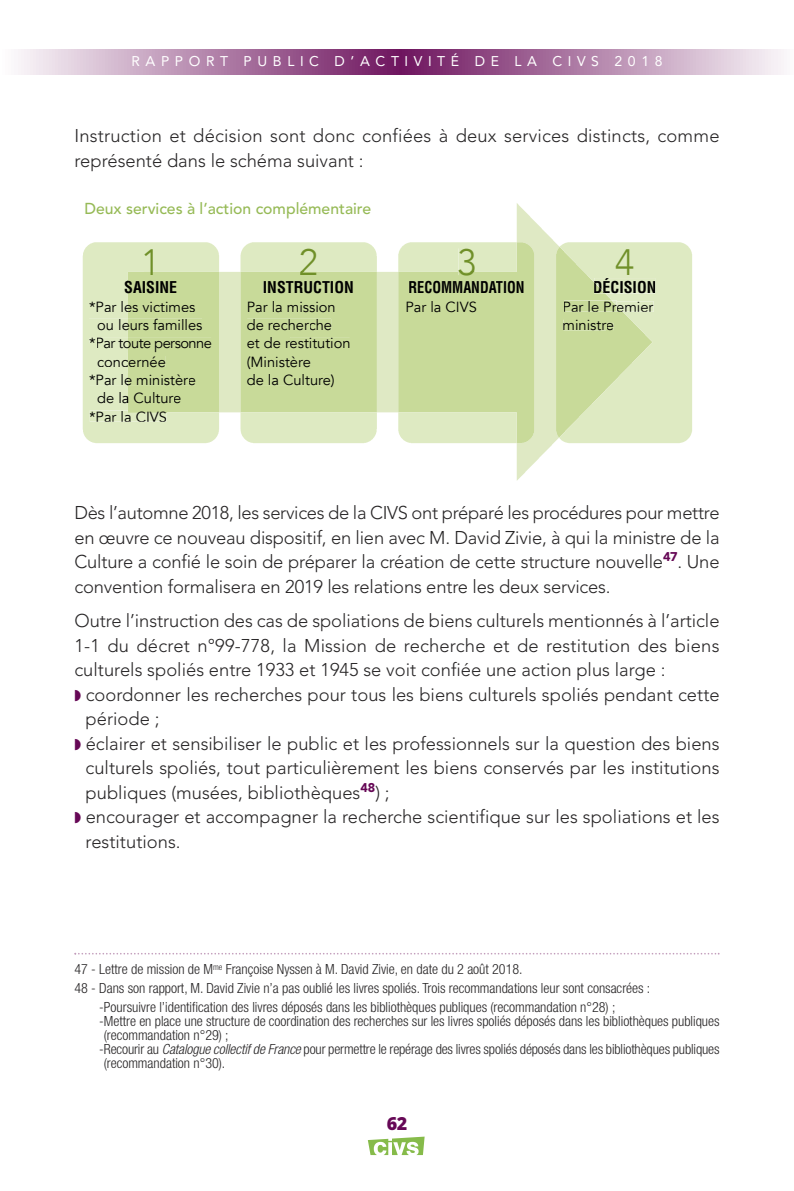
<style>
.page{position:relative;width:794px;height:1191px;background:#fff}
.page>*{position:absolute;margin:0;border:0;box-sizing:border-box;transform-origin:0 0}
.t1{font:300 36.57px "Avenir";color:#709029}
.t2{font:300 18.38px/24.5px "Avenir";color:#272526}
.t3{font:800 17.5px "Open Sans";color:#660856}
.t4{font:700 condensed 15.92px "Helvetica LT Std";color:#000}
.t5{font:700 condensed 15.92px "Helvetica LT Std";color:#000;scale:.9 1}
.t6{font:500 15.75px "Avenir";color:#96ba56}
.t7{font:14.7px "Avenir";color:#000}
.t8{font:14.7px "Avenir";letter-spacing:-.035em;color:#000}
.t9{font:300 condensed 14px "Helvetica Neue LT Com";color:#272526}
.t10{font:14px "Avenir";letter-spacing:.4em;color:#fff}
.s1{font-style:italic}
</style>
<div class="page">
<svg style="left:18px;top:50px;width:766px;height:24px;background:#b384ab"></svg>
<svg style="left:368px;top:1136px;width:56px;height:19px"></svg>
<svg style="left:74px;top:952px;width:645px;height:2px"></svg>
<svg style="left:219px;top:203px;width:337px;height:278px"></svg>
<svg style="left:240px;top:242px;width:137px;height:201px;background:#d0e0a9"></svg>
<div style="left:323px;top:374px;width:11px;height:13px;background:#c8da99"></div>
<div style="left:300px;top:248px;width:16px;height:24px;background:#deeac2"></div>
<svg style="left:556px;top:242px;width:136px;height:201px;background:#d6e4b4"></svg>
<div style="left:616px;top:249px;width:17px;height:26px;background:#deeac2"></div>
<svg style="left:398px;top:242px;width:136px;height:201px;background:#cedea4"></svg>
<hr style="left:459px;top:272px;width:15px;height:3px;background:#c8da99">
<div style="left:247px;top:374px;width:76px;height:11px;background:#c8da99"></div>
<div style="left:303px;top:359px;width:7px;height:8px;background:#c8da99"></div>
<div style="left:247px;top:356px;width:56px;height:13px;background:#c8da99"></div>
<div style="left:290px;top:338px;width:59px;height:10px;background:#c8da99"></div>
<div style="left:247px;top:337px;width:43px;height:11px;background:#c8da99"></div>
<div style="left:309px;top:319px;width:22px;height:11px;background:#c8da99"></div>
<div style="left:273px;top:319px;width:36px;height:11px;background:#c8da99"></div>
<div style="left:247px;top:319px;width:26px;height:11px;background:#c8da99"></div>
<div style="left:248px;top:300px;width:88px;height:12px;background:#c8da99"></div>
<div style="left:264px;top:281px;width:88px;height:12px;background:#c8da99"></div>
<hr style="left:300px;top:272px;width:16px;height:3px;background:#c8da99">
<svg style="left:83px;top:242px;width:136px;height:201px;background:#d4e2af"></svg>
<div style="left:145px;top:249px;width:8px;height:23px;background:#deeac2"></div>
<p class="t10" style="left:131px;top:50px;width:532px">RAPPORT PUBLIC D’ACTIVITÉ DE LA CIVS 2018</p>
<p class="t2" style="left:74px;top:124px;width:646px">Instruction et décision sont donc confiées à deux services distincts, comme représenté dans le schéma suivant :</p>
<p class="t6" style="left:84px;top:195px;width:288px">Deux services à l’action complémentaire</p>
<h1 class="t1" style="left:141px;top:238px;width:21px">1</h1>
<h1 class="t1" style="left:299px;top:238px;width:21px">2</h1>
<h1 class="t1" style="left:457px;top:238px;width:21px">3</h1>
<h1 class="t1" style="left:615px;top:238px;width:21px">4</h1>
<p class="t4" style="left:124px;top:281px;width:54px">SAISINE</p>
<p class="t4" style="left:263px;top:281px;width:92px">INSTRUCTION</p>
<p class="t5" style="left:408px;top:281px;width:130px">RECOMMANDATION</p>
<p class="t4" style="left:593px;top:281px;width:65px">DÉCISION</p>
<p class="t7" style="left:89px;top:297px;width:108px">*Par les victimes</p>
<p class="t7" style="left:247px;top:297px;width:91px">Par la mission</p>
<p class="t7" style="left:405px;top:297px;width:73px">Par la CIVS</p>
<p class="t7" style="left:562px;top:297px;width:92px">Par le Premier</p>
<p class="t7" style="left:97px;top:315px;width:107px">ou leurs familles</p>
<p class="t7" style="left:247px;top:315px;width:87px">de recherche</p>
<p class="t7" style="left:562px;top:315px;width:53px">ministre</p>
<p class="t8" style="left:89px;top:333px;width:124px">*Par toute personne</p>
<p class="t7" style="left:247px;top:333px;width:105px">et de restitution</p>
<p class="t7" style="left:97px;top:352px;width:70px">concernée</p>
<p class="t7" style="left:247px;top:352px;width:66px">(Ministère</p>
<p class="t7" style="left:89px;top:370px;width:108px">*Par le ministère</p>
<p class="t7" style="left:247px;top:370px;width:89px">de la Culture)</p>
<p class="t7" style="left:97px;top:388px;width:86px">de la Culture</p>
<p class="t7" style="left:89px;top:407px;width:79px">*Par la CIVS</p>
<p class="t2" style="left:74px;top:500px;width:646px;text-align:justify">Dès l’automne 2018, les services de la CIVS ont préparé les procédures pour mettre en œuvre ce nouveau dispositif, en lien avec M. David Zivie, à qui la ministre de la Culture a confié le soin de préparer la création de cette structure nouvelle<sup>47</sup>. Une convention formalisera en 2019 les relations entre les deux services.</p>
<p class="t2" style="left:74px;top:608px;width:646px;text-align:justify">Outre l’instruction des cas de spoliations de biens culturels mentionnés à l’article 1-1 du décret n°99-778, la Mission de recherche et de restitution des biens culturels spoliés entre 1933 et 1945 se voit confiée une action plus large :</p>
<p class="t2" style="left:86px;top:682px;width:635px">coordonner les recherches pour tous les biens culturels spoliés pendant cette période ;<br>éclairer et sensibiliser le public et les professionnels sur la question des biens culturels spoliés, tout particulièrement les biens conservés par les institutions publiques (musées, bibliothèques<sup>48</sup>) ;<br>encourager et accompagner la recherche scientifique sur les spoliations et les restitutions.</p>
<p class="t9" style="left:74px;top:964px;width:449px">47 - Lettre de mission de M<sup>me</sup> Françoise Nyssen à M. David Zivie, en date du 2 août 2018.</p>
<p class="t9" style="left:74px;top:983px;width:577px">48 - Dans son rapport, M. David Zivie n’a pas oublié les livres spoliés. Trois recommandations leur sont consacrées :</p>
<p class="t9" style="left:99px;top:1002px;width:517px">-Poursuivre l’identification des livres déposés dans les bibliothèques publiques (recommandation n°28) ;</p>
<p class="t9" style="left:99px;top:1016px;width:622px">-Mettre en place une structure de coordination des recherches sur les livres spoliés déposés dans les bibliothèques publiques</p>
<p class="t9" style="left:104px;top:1030px;width:126px">(recommandation n°29) ;</p>
<p class="t9" style="left:99px;top:1044px;width:622px">-Recourir au <span class="s1">Catalogue collectif de France</span> pour permettre le repérage des livres spoliés déposés dans les bibliothèques publiques</p>
<p class="t9" style="left:104px;top:1058px;width:123px">(recommandation n°30).</p>
<p class="t3" style="left:387px;top:1113px;width:22px">62</p>
</div>
